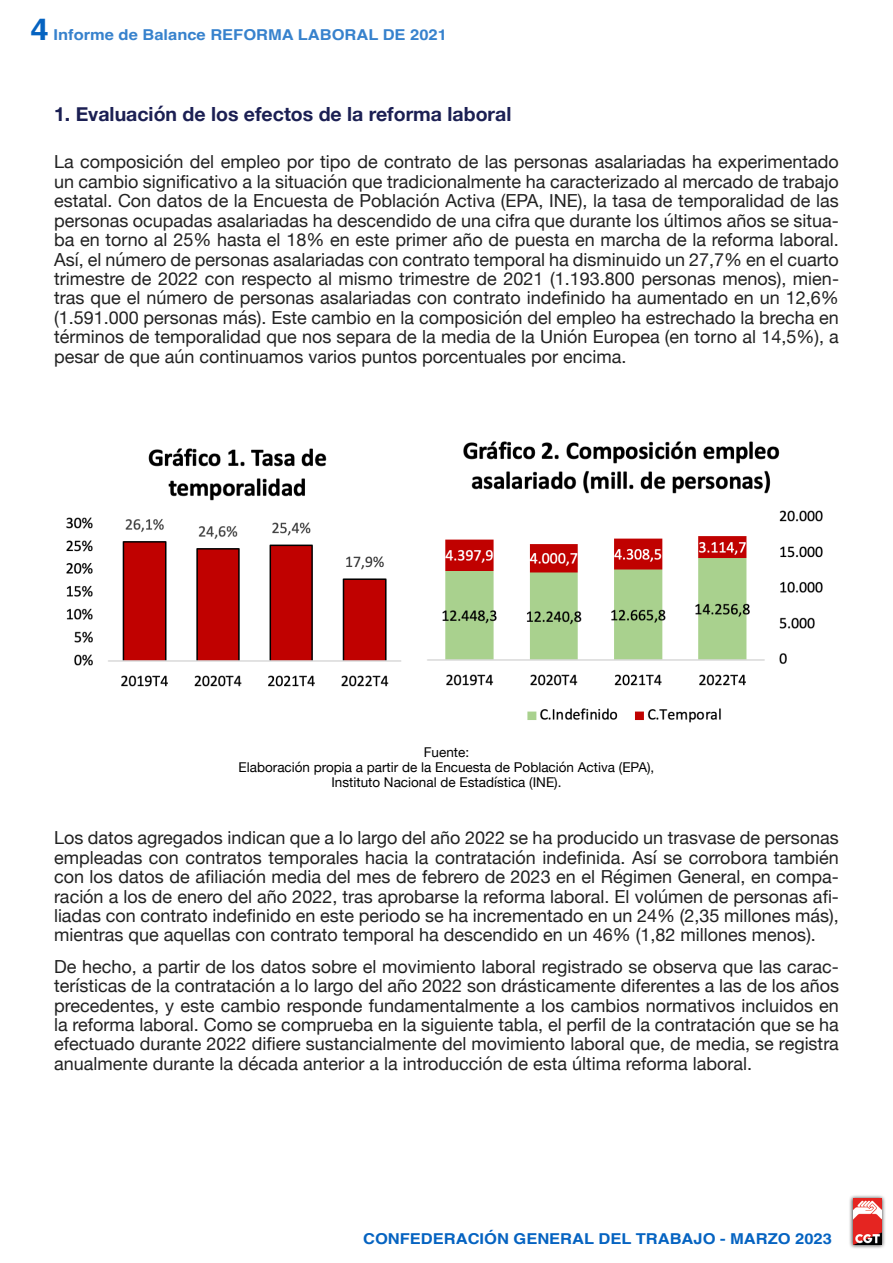
<style>
.page{position:relative;width:893px;height:1263px;background:#fff}
.page>*{position:absolute;margin:0;border:0;box-sizing:border-box;transform-origin:0 0}
.t1{font:700 19.5px "Helvetica Neue";color:#1b1f53}
.t2{font:18px/19.4px "Helvetica Neue";color:#222;text-align:justify}
.t3{font:700 15px "Helvetica";color:#0563c1;scale:1.1 1}
.t4{font:700 15px "Helvetica";color:#3782cd;scale:1.1 1}
.t5{font:13.5px/14.5px "Helvetica Neue";color:#000;text-align:center}
.s1{font-size:30px;color:#0563c1}
</style>
<div class="page">
<div style="left:848px;top:1194px;width:38px;height:55px;background:#000;opacity:.75"></div>
<img style="left:853px;top:1198px;width:28px;height:46px">
<img style="left:66px;top:441px;width:757px;height:282px">
<p class="t4" style="left:31px;top:25px;width:380px"><span class="s1">4</span> Informe de Balance REFORMA LABORAL DE 2021</p>
<p class="t1" style="left:54px;top:99px;width:459px">1. Evaluación de los efectos de la reforma laboral</p>
<p class="t2" style="left:54px;top:153px;width:786px">La composición del empleo por tipo de contrato de las personas asalariadas ha experimentado un cambio significativo a la situación que tradicionalmente ha caracterizado al mercado de trabajo estatal. Con datos de la Encuesta de Población Activa (EPA, INE), la tasa de temporalidad de las personas ocupadas asalariadas ha descendido de una cifra que durante los últimos años se situa&shy;ba en torno al 25% hasta el 18% en este primer año de puesta en marcha de la reforma laboral.<br>Así, el número de personas asalariadas con contrato temporal ha disminuido un 27,7% en el cuarto trimestre de 2022 con respecto al mismo trimestre de 2021 (1.193.800 personas menos), mien&shy;tras que el número de personas asalariadas con contrato indefinido ha aumentado en un 12,6% (1.591.000 personas más). Este cambio en la composición del empleo ha estrechado la brecha en términos de temporalidad que nos separa de la media de la Unión Europea (en torno al 14,5%), a pesar de que aún continuamos varios puntos porcentuales por encima.</p>
<p class="t5" style="left:239px;top:746px;width:417px">Fuente:<br>Elaboración propia a partir de la Encuesta de Población Activa (EPA),<br>Instituto Nacional de Estadística (INE).</p>
<p class="t2" style="left:54px;top:829px;width:786px">Los datos agregados indican que a lo largo del año 2022 se ha producido un trasvase de personas empleadas con contratos temporales hacia la contratación indefinida. Así se corrobora también con los datos de afiliación media del mes de febrero de 2023 en el Régimen General, en compa&shy;ración a los de enero del año 2022, tras aprobarse la reforma laboral. El volúmen de personas afi&shy;liadas con contrato indefinido en este periodo se ha incrementado en un 24% (2,35 millones más), mientras que aquellas con contrato temporal ha descendido en un 46% (1,82 millones menos).</p>
<p class="t2" style="left:54px;top:958px;width:786px">De hecho, a partir de los datos sobre el movimiento laboral registrado se observa que las carac&shy;terísticas de la contratación a lo largo del año 2022 son drásticamente diferentes a las de los años precedentes, y este cambio responde fundamentalmente a los cambios normativos incluidos en la reforma laboral. Como se comprueba en la siguiente tabla, el perfil de la contratación que se ha efectuado durante 2022 difiere sustancialmente del movimiento laboral que, de media, se registra anualmente durante la década anterior a la introducción de esta última reforma laboral.</p>
<p class="t3" style="left:363px;top:1230px;width:428px">CONFEDERACIÓN GENERAL DEL TRABAJO - MARZO 2023</p>
</div>
